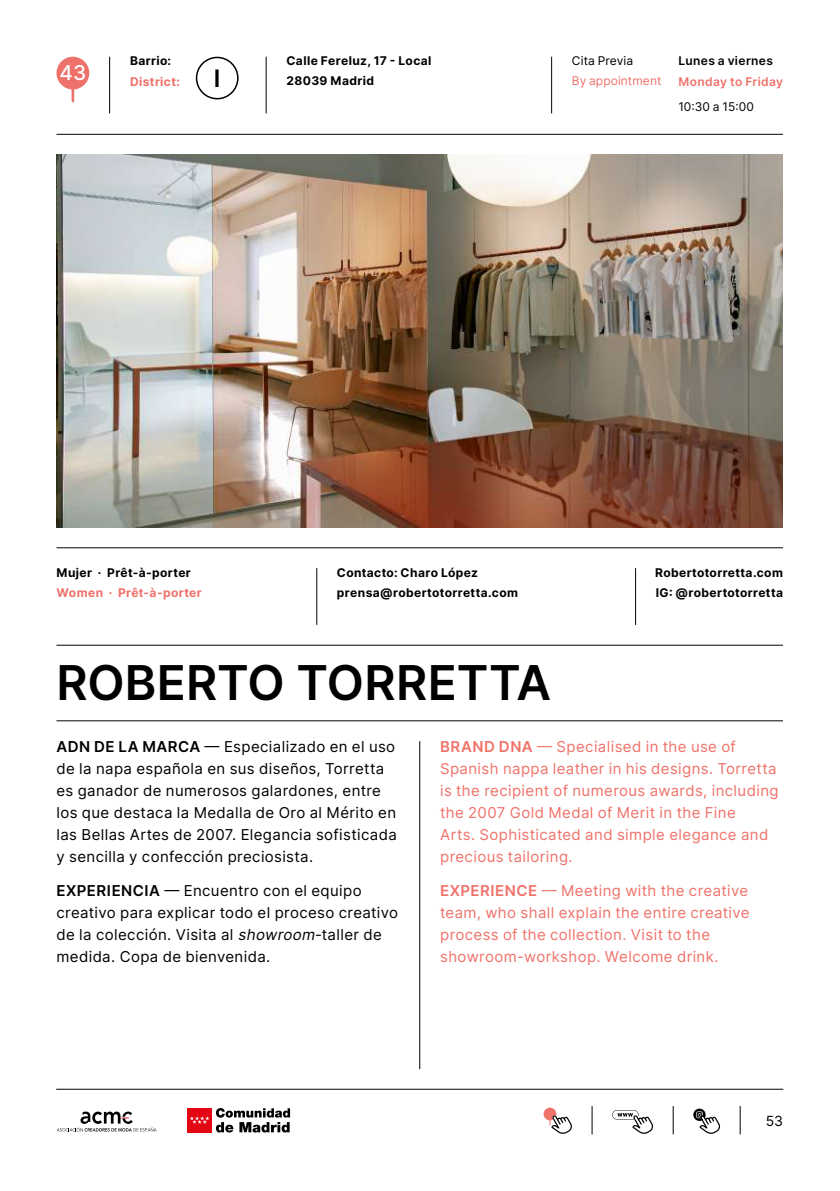
<style>
.page{position:relative;width:840px;height:1191px;background:#fff}
.page>*{position:absolute;margin:0;border:0;box-sizing:border-box;transform-origin:0 0}
.t1{font:600 48px "Inter";color:#000}
.t2{font:600 24px "Inter";color:#000}
.t3{font:500 20.4px "Inter";color:#fff}
.t4{font:15px/22px "Inter";letter-spacing:.025em;color:#000}
.t5{font:15px/22px "Inter";letter-spacing:.025em;color:#f0726a}
.t6{font:14px "Inter";color:#000}
.t7{font:700 12px/20px "Inter";letter-spacing:.03em;color:#000}
.t8{font:700 12px "Inter";letter-spacing:.035em;color:#ee726b}
.t9{font:12px "Inter";letter-spacing:.005em;color:#000}
.t10{font:600 12px "Inter";letter-spacing:.035em;color:#ee726b}
.t11{font:12px "Inter";letter-spacing:.01em;color:#ee726b}
.t12{font:600 12px "Inter";letter-spacing:.03em;color:#000}
.s1{font-weight:600}
.s2{font-style:italic}
</style>
<div class="page">
<hr style="left:56px;top:1088px;width:726px;height:1px;background:#000">
<svg style="left:739px;top:1106px;width:1px;height:28px"></svg>
<svg style="left:57px;top:1111px;width:99px;height:20px"></svg>
<div style="left:187px;top:1108px;width:25px;height:24px;background:#e30613"></div>
<svg style="left:190px;top:1116px;width:19px;height:7px"></svg>
<svg style="left:216px;top:1108px;width:74px;height:24px"></svg>
<svg style="left:543px;top:1107px;width:29px;height:26px"></svg>
<svg style="left:612px;top:1110px;width:41px;height:23px"></svg>
<svg style="left:693px;top:1108px;width:27px;height:25px"></svg>
<svg style="left:672px;top:1106px;width:1px;height:28px"></svg>
<svg style="left:591px;top:1106px;width:1px;height:28px"></svg>
<hr style="left:56px;top:134px;width:726px;height:1px;background:#000">
<hr style="left:56px;top:547px;width:726px;height:1px;background:#000">
<hr style="left:56px;top:645px;width:726px;height:1px;background:#000">
<hr style="left:56px;top:720px;width:726px;height:1px;background:#000">
<hr style="left:109px;top:57px;width:1px;height:56px;background:#000">
<hr style="left:266px;top:57px;width:1px;height:56px;background:#000">
<hr style="left:419px;top:741px;width:1px;height:328px;background:#000">
<img style="left:56px;top:155px;width:726px;height:372px">
<hr style="left:551px;top:57px;width:1px;height:56px;background:#000">
<hr style="left:635px;top:568px;width:1px;height:57px;background:#000">
<hr style="left:316px;top:568px;width:1px;height:57px;background:#000">
<svg style="left:56px;top:57px;width:33px;height:45px"></svg>
<div style="left:196px;top:57px;width:42px;height:42px;border:2px solid #000;border-radius:50%"></div>
<h3 class="t3" style="left:59px;top:58px;width:28px">43</h3>
<p class="t7" style="left:130px;top:51px;width:43px">Barrio:</p>
<p class="t8" style="left:130px;top:72px;width:51px">District:</p>
<h2 class="t2" style="left:214px;top:61px;width:8px">I</h2>
<p class="t7" style="left:286px;top:51px;width:146px">Calle Fereluz, 17 - Local<br>28039 Madrid</p>
<p class="t9" style="left:571px;top:52px;width:63px">Cita Previa</p>
<p class="t11" style="left:571px;top:72px;width:91px">By appointment</p>
<p class="t12" style="left:678px;top:52px;width:96px">Lunes a viernes</p>
<p class="t10" style="left:678px;top:72px;width:106px">Monday to Friday</p>
<p class="t9" style="left:678px;top:98px;width:77px">10:30 a 15:00</p>
<p class="t7" style="left:56px;top:562px;width:136px">Mujer · Prêt-à-porter</p>
<p class="t8" style="left:56px;top:584px;width:147px">Women · Prêt-à-porter</p>
<p class="t7" style="left:337px;top:562px;width:182px">Contacto: Charo López prensa@robertotorretta.com</p>
<p class="t7" style="left:654px;top:562px;width:129px">Robertotorretta.com<br>IG: @robertotorretta</p>
<h1 class="t1" style="left:56px;top:648px;width:496px">ROBERTO TORRETTA</h1>
<p class="t4" style="left:56px;top:735px;width:342px"><span class="s1">ADN DE LA MARCA</span> — Especializado en el uso de la napa española en sus diseños, Torretta es ganador de numerosos galardones, entre los que destaca la Medalla de Oro al Mérito en las Bellas Artes de 2007. Elegancia sofisticada y sencilla y confección preciosista.</p>
<p class="t5" style="left:440px;top:735px;width:340px"><span class="s1">BRAND DNA</span> — Specialised in the use of Spanish nappa leather in his designs. Torretta is the recipient of numerous awards, including the 2007 Gold Medal of Merit in the Fine<br>Arts. Sophisticated and simple elegance and precious tailoring.</p>
<p class="t4" style="left:56px;top:879px;width:343px"><span class="s1">EXPERIENCIA</span> — Encuentro con el equipo creativo para explicar todo el proceso creativo de la colección. Visita al <span class="s2">showroom</span>-taller de medida. Copa de bienvenida.</p>
<p class="t5" style="left:440px;top:879px;width:311px"><span class="s1">EXPERIENCE</span> — Meeting with the creative team, who shall explain the entire creative process of the collection. Visit to the showroom-workshop. Welcome drink.</p>
<p class="t6" style="left:765px;top:1111px;width:19px">53</p>
</div>
